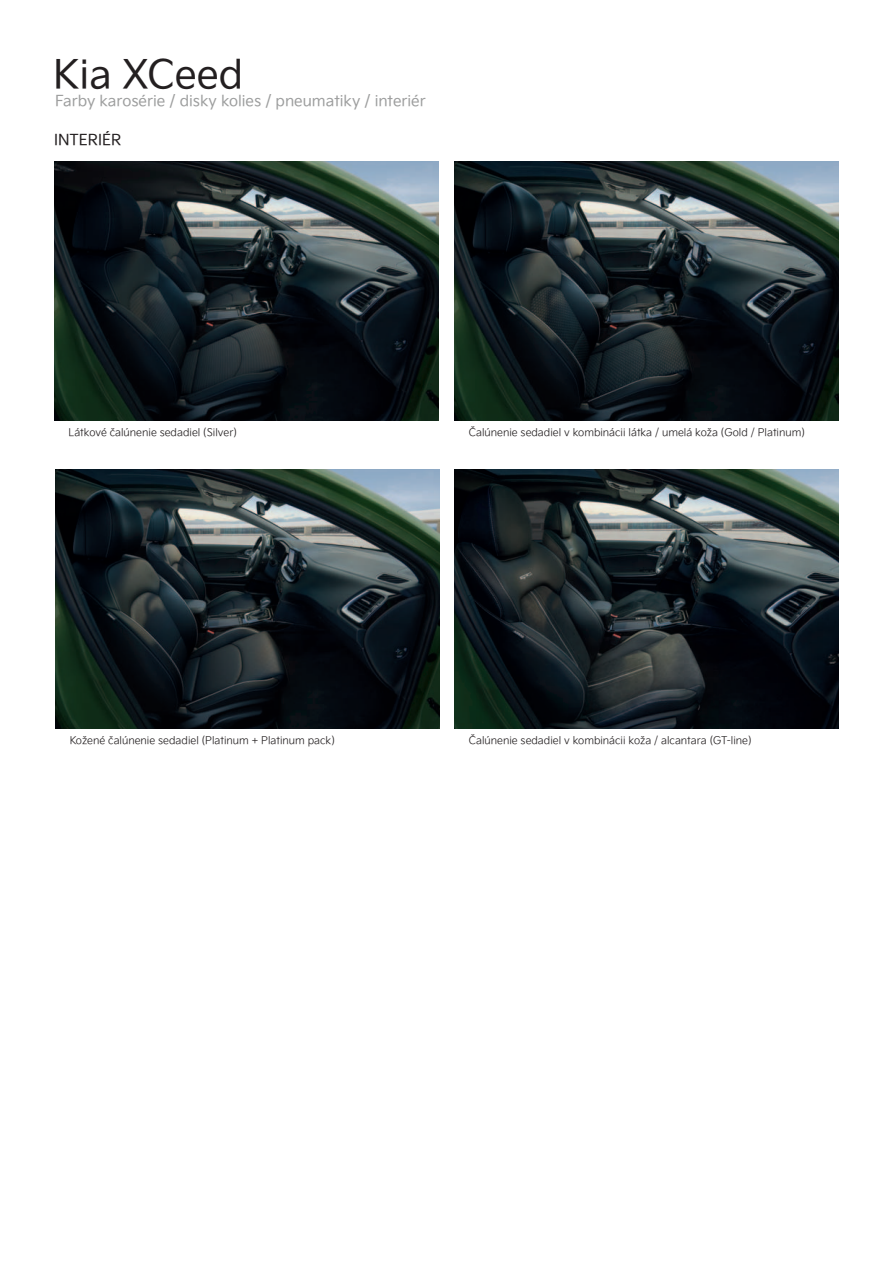
<style>
.page{position:relative;width:893px;height:1263px;background:#fff}
.page>*{position:absolute;margin:0;border:0;box-sizing:border-box;transform-origin:0 0}
.t1{font:39px "Kia Signature";color:#231f20}
.t2{font:15px "Kia Signature";color:#9d9e9e}
.t3{font:15px "Kia Signature";color:#231f20}
.t4{font:300 10.5px "Kia Signature";color:#231f20}
</style>
<div class="page">
<img style="left:54px;top:162px;width:384px;height:258px">
<img style="left:55px;top:469px;width:384px;height:259px">
<img style="left:454px;top:470px;width:384px;height:258px">
<img style="left:454px;top:162px;width:385px;height:258px">
<h1 class="t1" style="left:53px;top:52px;width:192px">Kia XCeed</h1>
<h2 class="t2" style="left:55px;top:92px;width:372px">Farby karosérie / disky kolies / pneumatiky / interiér</h2>
<h2 class="t3" style="left:54px;top:131px;width:69px">INTERIÉR</h2>
<p class="t4" style="left:69px;top:428px;width:170px">Látkové čalúnenie sedadiel (Silver)</p>
<p class="t4" style="left:469px;top:428px;width:338px">Čalúnenie sedadiel v kombinácii látka / umelá koža (Gold / Platinum)</p>
<p class="t4" style="left:70px;top:736px;width:267px">Kožené čalúnenie sedadiel (Platinum + Platinum pack)</p>
<p class="t4" style="left:469px;top:736px;width:284px">Čalúnenie sedadiel v kombinácii koža / alcantara (GT-line)</p>
</div>
